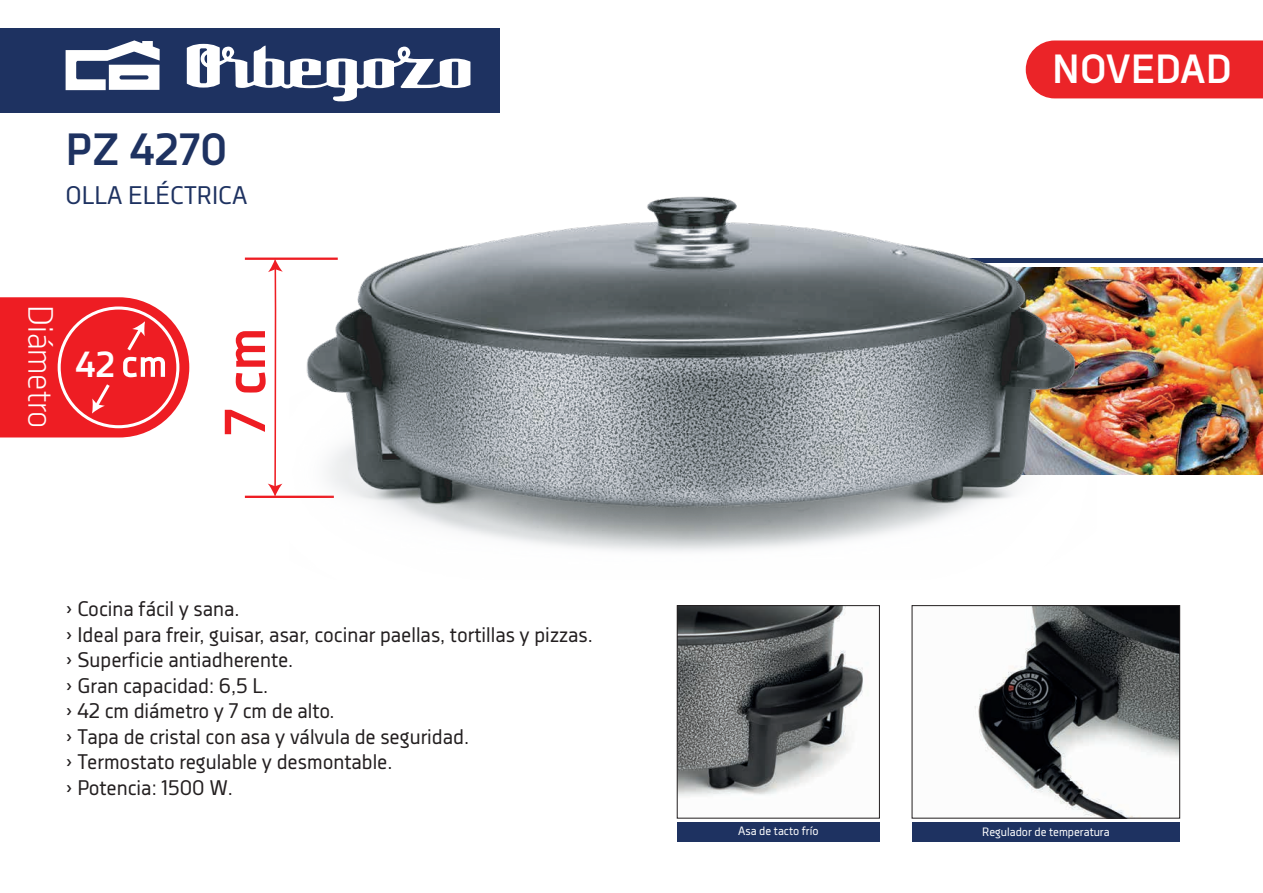
<style>
.page{position:relative;width:1263px;height:893px;background:#fff}
.page>*{position:absolute;margin:0;border:0;box-sizing:border-box;transform-origin:0 0}
.t1{font:700 57.45px "Decima Nova";color:#ee1d23}
.t2{font:700 44.85px "Decima Nova";color:#1e3261}
.t3{font:700 40.5px "Decima Nova";color:#fff}
.t4{font:700 36.15px "Decima Nova";color:#fff}
.t5{font:300 34.95px "Decima Nova";color:#fff}
.t6{font:25.35px "Decima Nova";color:#1e3261}
.t7{font:21px/25.5px "Decima Nova";color:#231f20}
.t8{font:12px "Decima Nova";color:#fff}
</style>
<div class="page">
<hr style="left:879px;top:259px;width:384px;height:4px;background:#1e3261">
<div style="left:0;top:29px;width:500px;height:84px;background:#1e3261"></div>
<svg style="left:66px;top:40px;width:94px;height:50px"></svg>
<svg style="left:187px;top:44px;width:283px;height:58px"></svg>
<img style="left:975px;top:607px;width:203px;height:209px">
<div style="left:912px;top:605px;width:268px;height:213px;border:1px solid #231f20"></div>
<div style="left:912px;top:822px;width:268px;height:19px;background:#1e3261"></div>
<img style="left:679px;top:607px;width:184px;height:190px">
<div style="left:677px;top:605px;width:203px;height:213px;border:1px solid #231f20"></div>
<div style="left:677px;top:822px;width:202px;height:20px;background:#1e3261"></div>
<div style="left:1026px;top:40px;width:237px;height:58px;background:#eb2428"></div>
<svg style="left:0;top:297px;width:189px;height:140px;background:#f03d43"></svg>
<hr style="left:245px;top:496px;width:89px;height:2px;background:#ee1d23">
<hr style="left:245px;top:258px;width:93px;height:2px;background:#ee1d23">
<svg style="left:268px;top:259px;width:15px;height:237px"></svg>
<img style="left:1097px;top:268px;width:166px;height:207px">
<img style="left:289px;top:196px;width:808px;height:356px">
<h2 class="t2" style="left:66px;top:124px;width:163px">PZ 4270</h2>
<p class="t6" style="left:66px;top:180px;width:183px">OLLA ELÉCTRICA</p>
<h3 class="t5" style="left:61px;top:305px;width:125px;rotate:90deg">Diámetro</h3>
<h3 class="t4" style="left:76px;top:344px;width:41px">42</h3>
<h1 class="t1" style="left:212px;top:436px;width:110px;rotate:-90deg">7 cm</h1>
<p class="t7" style="left:66px;top:596px;width:529px">› Cocina fácil y sana.<br>› Ideal para freir, guisar, asar, cocinar paellas, tortillas y pizzas. › Superficie antiadherente.<br>› Gran capacidad: 6,5 L.<br>› 42 cm diámetro y 7 cm de alto.<br>› Tapa de cristal con asa y válvula de seguridad.<br>› Termostato regulable y desmontable.<br>› Potencia: 1500 W.</p>
<h3 class="t3" style="left:1052px;top:46px;width:181px">NOVEDAD</h3>
<p class="t8" style="left:738px;top:824px;width:82px">Asa de tacto frío</p>
<p class="t8" style="left:982px;top:824px;width:129px">Regulador de temperatura</p>
</div>
